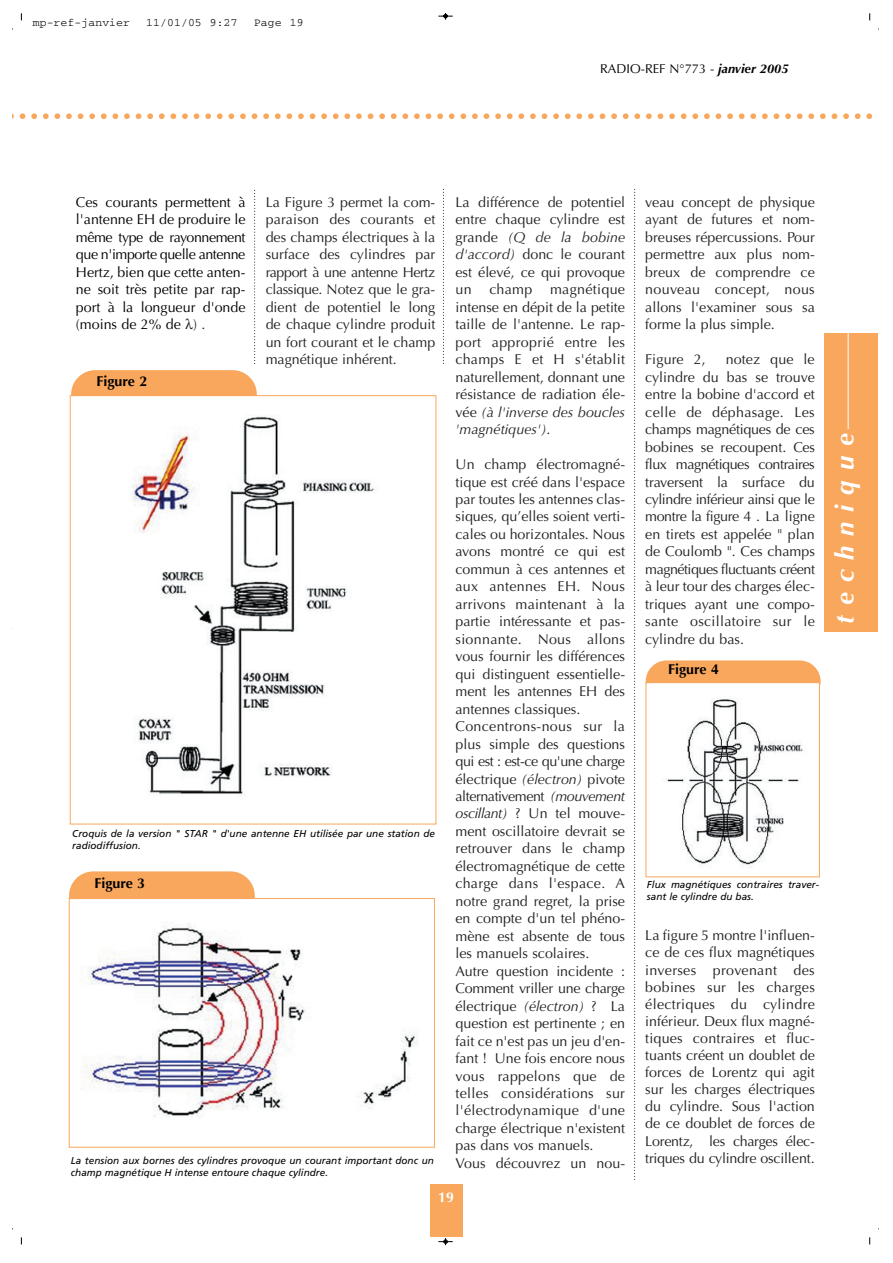
<style>
.page{position:relative;width:893px;height:1263px;background:#fff}
.page>*{position:absolute;margin:0;border:0;box-sizing:border-box;transform-origin:0 0}
.t1{font:italic 700 25.65px "Optima";letter-spacing:.39em;color:#fff}
.t2{font:14.25px/17.4px "Optima";color:#231f20;text-align:justify}
.t3{font:14.25px/17.4px "Optima";color:#000;text-align:justify}
.t4{font:700 14.25px "Optima";color:#000}
.t5{font:700 14.25px "Optima";color:#fff}
.t6{font:12.9px "Optima";color:#000}
.t7{font:11.4px "Courier";letter-spacing:.01em;color:#000}
.t8{font:italic 10.05px/12px "Frutiger";color:#000}
.s1{font-weight:700;font-style:italic}
.s2{color:#231f20}
.s3{font-style:italic}
</style>
<div class="page">
<div style="left:645px;top:660px;width:175px;height:42px;background:#f9a75d;border-radius:21px"></div>
<div style="left:69px;top:871px;width:186px;height:54px;background:#f9a75d;border-radius:24px"></div>
<div style="left:71px;top:370px;width:186px;height:54px;background:#f9a75d;border-radius:24px"></div>
<div style="left:430px;top:1184px;width:32px;height:53px;background:#f9a75d"></div>
<svg style="left:13px;top:113px;width:860px;height:6px"></svg>
<div style="left:824px;top:333px;width:54px;height:299px;background:#f9a75d"></div>
<hr style="left:847px;top:332px;width:1px;height:97px;background:#fff">
<div style="left:71px;top:396px;width:364px;height:428px;background:#fff"></div>
<img style="left:132px;top:416px;width:243px;height:380px">
<div style="left:70px;top:395px;width:366px;height:429px;border:1px solid #f9a75d"></div>
<div style="left:70px;top:899px;width:364px;height:248px;background:#fff"></div>
<img style="left:81px;top:922px;width:337px;height:196px">
<div style="left:69px;top:898px;width:366px;height:250px;border:1px solid #f9a75d"></div>
<svg style="left:254px;top:190px;width:1px;height:174px"></svg>
<svg style="left:443px;top:189px;width:1px;height:175px"></svg>
<svg style="left:634px;top:189px;width:1px;height:991px"></svg>
<div style="left:646px;top:683px;width:173px;height:194px;background:#fff"></div>
<img style="left:664px;top:699px;width:139px;height:169px">
<div style="left:645px;top:682px;width:174px;height:195px;border:1px solid #f9a75d"></div>
<svg style="left:438px;top:13px;width:14px;height:7px"></svg>
<svg style="left:438px;top:1238px;width:14px;height:7px"></svg>
<p class="t7" style="left:33px;top:19px;width:99px">mp-ref-janvier</p>
<p class="t7" style="left:146px;top:19px;width:93px">11/01/05 9:27</p>
<p class="t7" style="left:254px;top:19px;width:51px">Page 19</p>
<p class="t6" style="left:600px;top:63px;width:190px">RADIO-REF N°773 - <span class="s1">janvier 2005</span></p>
<p class="t3" style="left:76px;top:195px;width:171px">Ces courants permettent à l'antenne EH de produire le même type de rayonnement que n'importe quelle antenne Hertz, bien que cette anten&shy;ne soit très petite par rap&shy;port à la longueur d'onde (moins de 2% de <span class="s2">) .</span></p>
<p class="t2" style="left:266px;top:195px;width:171px">La Figure 3 permet la com&shy;paraison des courants et des champs électriques à la surface des cylindres par rapport à une antenne Hertz classique. Notez que le gra&shy;dient de potentiel le long de chaque cylindre produit un fort courant et le champ magnétique inhérent.</p>
<p class="t2" style="left:455px;top:195px;width:171px">La différence de potentiel entre chaque cylindre est grande <span class="s3">(Q de la bobine d'accord)</span> donc le courant est élevé, ce qui provoque un champ magnétique intense en dépit de la petite taille de l'antenne. Le rap&shy;port approprié entre les champs E et H s'établit naturellement, donnant une résistance de radiation éle&shy;vée <span class="s3">(à l'inverse des boucles 'magnétiques')</span>.</p>
<p class="t2" style="left:455px;top:457px;width:171px;text-align:left">Un champ électromagné&shy;tique est créé dans l'espace par toutes les antennes clas&shy;siques, qu’elles soient verti&shy;cales ou horizontales. Nous avons montré ce qui est commun à ces antennes et aux antennes EH. Nous arrivons maintenant à la partie intéressante et pas&shy;sionnante. Nous allons vous fournir les différences qui distinguent essentielle&shy;ment les antennes EH des antennes classiques.<br>Concentrons-nous sur la plus simple des questions qui est : est-ce qu'une charge électrique <span class="s3">(électron)</span> pivote alternativement <span class="s3">(mouvement oscillant)</span> ? Un tel mouve&shy;ment oscillatoire devrait se retrouver dans le champ électromagnétique de cette charge dans l'espace. A notre grand regret, la prise en compte d'un tel phéno&shy;mène est absente de tous les manuels scolaires.<br>Autre question incidente :<br>Comment vriller une charge électrique <span class="s3">(électron)</span> ? La question est pertinente ; en fait ce n'est pas un jeu d'en&shy;fant ! Une fois encore nous vous rappelons que de telles considérations sur l'électrodynamique d'une charge électrique n'existent pas dans vos manuels.<br>Vous découvrez un nou-</p>
<p class="t4" style="left:96px;top:376px;width:52px">Figure 2</p>
<p class="t8" style="left:72px;top:829px;width:364px">Croquis de la version " STAR " d'une antenne EH utilisée par une station de radiodiffusion.</p>
<p class="t4" style="left:94px;top:877px;width:52px">Figure 3</p>
<p class="t8" style="left:71px;top:1155px;width:364px">La tension aux bornes des cylindres provoque un courant important donc un champ magnétique H intense entoure chaque cylindre.</p>
<p class="t5" style="left:438px;top:1191px;width:17px">19</p>
<p class="t2" style="left:645px;top:195px;width:171px">veau concept de physique ayant de futures et nom&shy;breuses répercussions. Pour permettre aux plus nom&shy;breux de comprendre ce nouveau concept, nous allons l'examiner sous sa forme la plus simple.</p>
<p class="t2" style="left:645px;top:352px;width:62px">Figure 2,</p>
<p class="t2" style="left:645px;top:352px;width:171px;text-indent:80px">notez que le cylindre du bas se trouve entre la bobine d'accord et celle de déphasage. Les champs magnétiques de ces bobines se recoupent. Ces flux magnétiques contraires traversent la surface du cylindre inférieur ainsi que le montre la figure 4 . La ligne en tirets est appelée " plan de Coulomb ". Ces champs magnétiques fluctuants créent à leur tour des charges élec&shy;triques ayant une compo&shy;sante oscillatoire sur le cylindre du bas.</p>
<p class="t4" style="left:668px;top:663px;width:52px">Figure 4</p>
<h1 class="t1" style="left:834px;top:624px;width:192px;rotate:-90deg">technique</h1>
<p class="t8" style="left:647px;top:879px;width:174px">Flux magnétiques contraires traver&shy;sant le cylindre du bas.</p>
<p class="t2" style="left:645px;top:928px;width:171px">La figure 5 montre l'influen&shy;ce de ces flux magnétiques inverses provenant des bobines sur les charges électriques du cylindre inférieur. Deux flux magné&shy;tiques contraires et fluc&shy;tuants créent un doublet de forces de Lorentz qui agit sur les charges électriques du cylindre. Sous l'action de ce doublet de forces de Lorentz, les charges élec&shy;triques du cylindre oscillent.</p>
</div>
